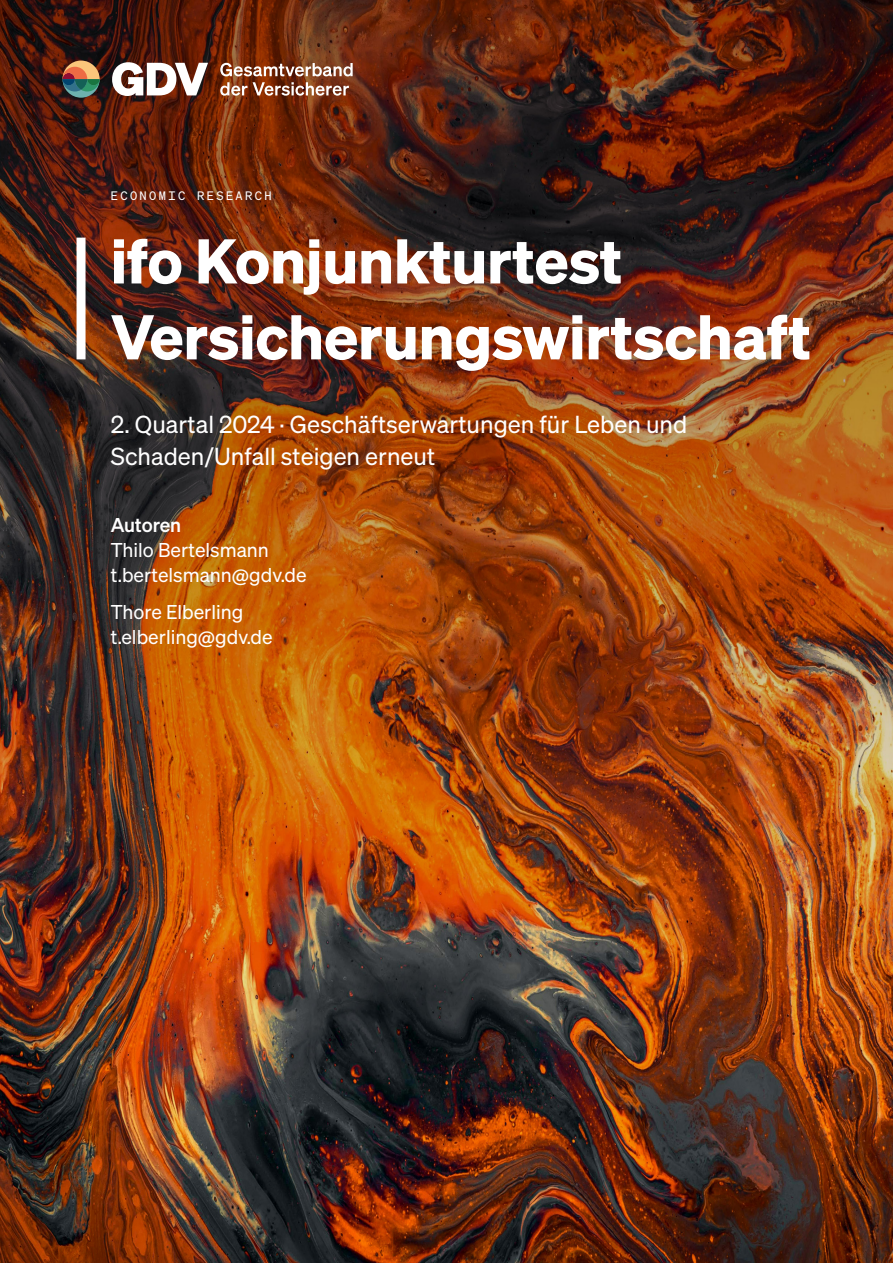
<style>
.page{position:relative;width:893px;height:1263px;background:#fff}
.page>*{position:absolute;margin:0;border:0;box-sizing:border-box;transform-origin:0 0}
.Titel-Head-w-var{font:61.5px/75.9px "Sohne Dreiviertelfett";color:#fff}
.Titel-Subline-w{font:24px/31.5px "Sohne Buch";color:#fff}
.Titel-Subline-w-2{font:19.5px/24.8px "Sohne Buch";color:#fff}
.Titel-Subline-w-3{font:19.5px "Sohne Kraftig";color:#fff}
.Titel-Dachzeile-w{font:12px "Sohne Mono Buch";letter-spacing:.2em;color:#fff}
</style>
<div class="page">
<img style="left:0;top:0;width:893px;height:1263px">
<div style="left:77px;top:238px;width:9px;height:121px;background:#fff"></div>
<svg style="left:220px;top:63px;width:133px;height:13px"></svg>
<svg style="left:220px;top:82px;width:27px;height:14px"></svg>
<svg style="left:253px;top:82px;width:96px;height:14px"></svg>
<svg style="left:112px;top:62px;width:96px;height:34px"></svg>
<svg style="left:63px;top:61px;width:37px;height:37px"></svg>
<p class="Titel-Dachzeile-w" style="left:111px;top:188px;width:162px">ECONOMIC RESEARCH</p>
<p class="Titel-Head-w-var" style="left:111px;top:222px;width:701px">ifo Konjunkturtest<br>Versicherungswirtschaft</p>
<p class="Titel-Subline-w" style="left:111px;top:409px;width:578px">2. Quartal 2024 · Geschäftserwartungen für Leben und<br>Schaden/Unfall steigen erneut</p>
<p class="Titel-Subline-w-3" style="left:111px;top:513px;width:72px">Autoren</p>
<p class="Titel-Subline-w-2" style="left:111px;top:537px;width:160px">Thilo Bertelsmann</p>
<p class="Titel-Subline-w-2" style="left:111px;top:562px;width:197px">t.bertelsmann@gdv.de</p>
<p class="Titel-Subline-w-2" style="left:111px;top:599px;width:163px">Thore Elberling t.elberling@gdv.de</p>
</div>
